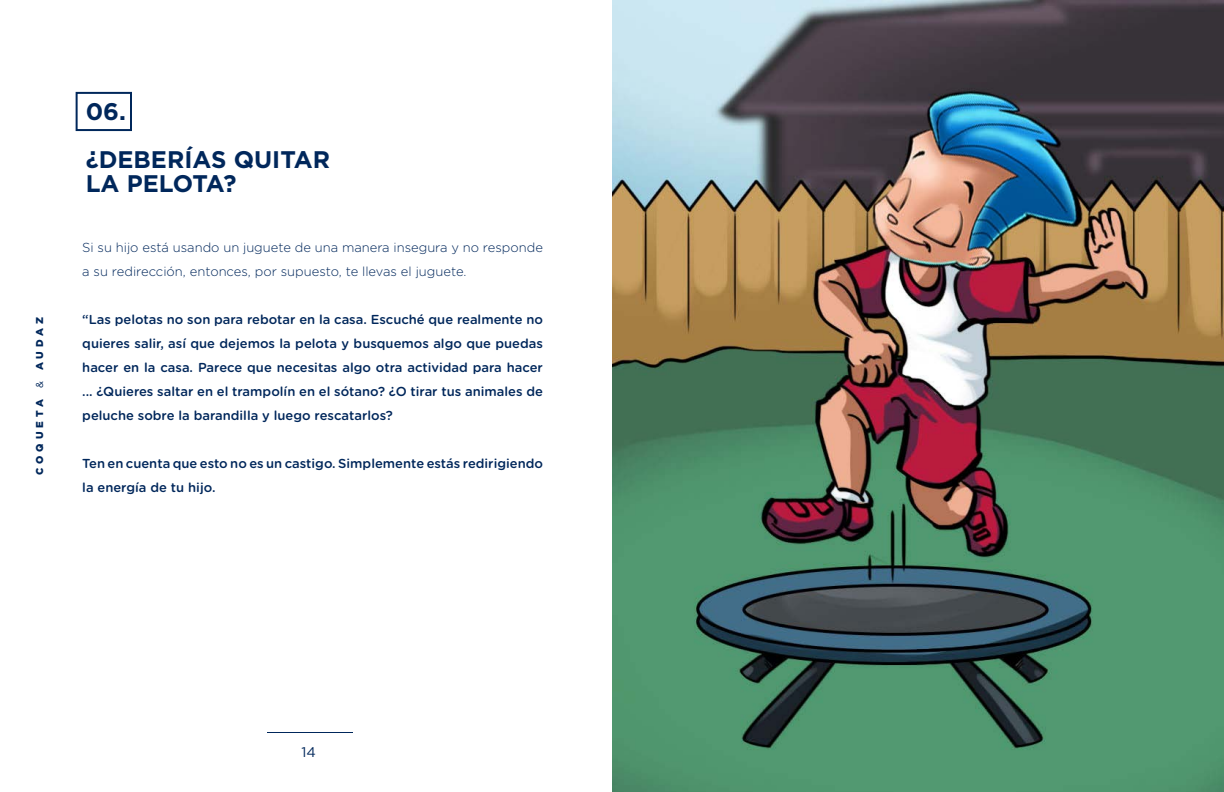
<style>
.page{position:relative;width:1224px;height:792px;background:#fff}
.page>*{position:absolute;margin:0;border:0;box-sizing:border-box;transform-origin:0 0}
.t1{font:700 24px "Gotham";color:#00275b}
.t2{font:14px "Gotham";color:#00275b}
.t3{font:500 13px/24px "Gotham Rounded";color:#00275b;text-align:justify}
.t4{font:300 13px/24px "Gotham Rounded";color:#00275b}
.t5{font:900 10px "Gotham";letter-spacing:.4em;color:#00275b}
.s1{font-weight:400}
</style>
<div class="page">
<hr style="left:268px;top:732px;width:85px;height:1px;background:#00275b">
<div style="left:76px;top:92px;width:56px;height:39px;border:2px solid #00275b"></div>
<img style="left:613px;top:1px;width:611px;height:791px">
<p class="t5" style="left:33px;top:475px;width:159px;rotate:-90deg">COQUETA <span class="s1">&amp;</span> AUDAZ</p>
<p class="t1" style="left:86px;top:96px;width:42px">06.</p>
<p class="t1" style="left:86px;top:144px;width:246px">¿DEBERÍAS QUITAR</p>
<p class="t1" style="left:86px;top:168px;width:152px">LA PELOTA?</p>
<p class="t4" style="left:82px;top:235px;width:462px">Si su hijo está usando un juguete de una manera insegura y no responde a su redirección, entonces, por supuesto, te llevas el juguete.</p>
<p class="t3" style="left:82px;top:307px;width:462px">“Las pelotas no son para rebotar en la casa. Escuché que realmente no quieres salir, así que dejemos la pelota y busquemos algo que puedas hacer en la casa. Parece que necesitas algo otra actividad para hacer ... ¿Quieres saltar en el trampolín en el sótano? ¿O tirar tus animales de peluche sobre la barandilla y luego rescatarlos?</p>
<p class="t3" style="left:82px;top:451px;width:462px">Ten en cuenta que esto no es un castigo. Simplemente estás redirigiendo la energía de tu hijo.</p>
<p class="t2" style="left:301px;top:743px;width:16px">14</p>
</div>
